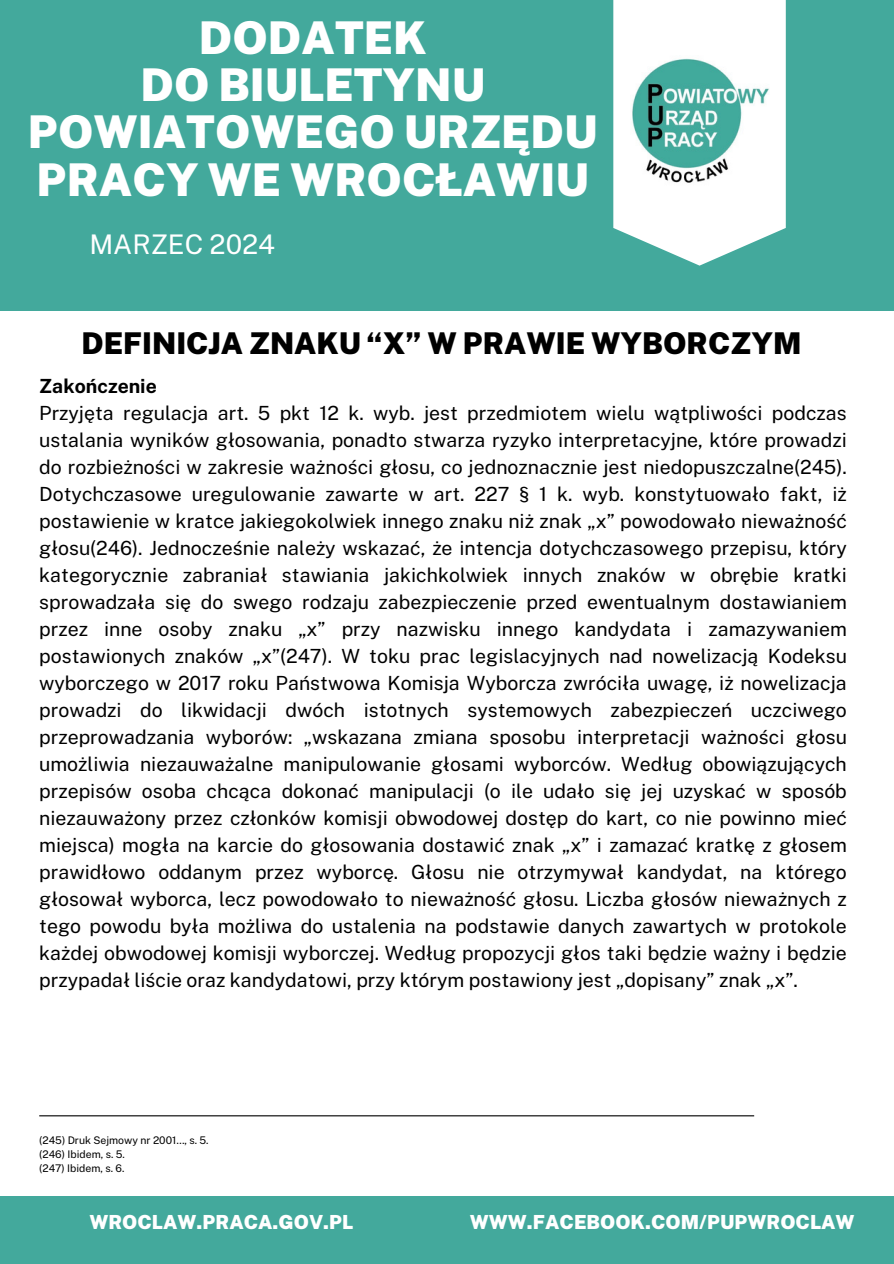
<style>
.page{position:relative;width:894px;height:1264px;background:#fff}
.page>*{position:absolute;margin:0;border:0;box-sizing:border-box;transform-origin:0 0}
.t1{font:900 45.15px/47.2px "Public Sans";color:#fff;text-align:center}
.t2{font:900 30px "Public Sans";color:#000}
.t3{font:27px "Public Sans";color:#fff}
.t4{font:19.5px/27px "Public Sans";color:#000}
.t5{font:900 19.35px "Public Sans";color:#fff}
.t6{font:10.5px "Public Sans";color:#000}
.s1{font-weight:700}
</style>
<div class="page">
<div style="left:0;top:0;width:893px;height:311px;background:#43a99c"></div>
<svg style="left:613px;top:0;width:172px;height:265px;background:#e8f4f3"></svg>
<div style="left:0;top:1195px;width:893px;height:68px;background:#43a99c"></div>
<img style="left:629px;top:55px;width:140px;height:132px">
<hr style="left:39px;top:1115px;width:715px;height:1px;background:#000">
<h3 class="t1" style="left:28px;top:14px;width:571px">DODATEK<br>DO BIULETYNU<br>POWIATOWEGO URZĘDU<br>PRACY WE WROCŁAWIU</h3>
<p class="t3" style="left:89px;top:228px;width:187px">MARZEC 2024</p>
<p class="t2" style="left:81px;top:325px;width:721px">DEFINICJA ZNAKU “X” W PRAWIE WYBORCZYM</p>
<p class="t4" style="left:39px;top:372px;width:808px"><span class="s1">Zakończenie<br></span>Przyjęta regulacja art. 5 pkt 12 k. wyb. jest przedmiotem wielu wątpliwości podczas ustalania wyników głosowania, ponadto stwarza ryzyko interpretacyjne, które prowadzi do rozbieżności w zakresie ważności głosu, co jednoznacznie jest niedopuszczalne(245).<br>Dotychczasowe uregulowanie zawarte w art. 227 § 1 k. wyb. konstytuowało fakt, iż postawienie w kratce jakiegokolwiek innego znaku niż znak „x” powodowało nieważność głosu(246). Jednocześnie należy wskazać, że intencja dotychczasowego przepisu, który kategorycznie zabraniał stawiania jakichkolwiek innych znaków w obrębie kratki sprowadzała się do swego rodzaju zabezpieczenie przed ewentualnym dostawianiem przez inne osoby znaku „x” przy nazwisku innego kandydata i zamazywaniem postawionych znaków „x”(247). W toku prac legislacyjnych nad nowelizacją Kodeksu wyborczego w 2017 roku Państwowa Komisja Wyborcza zwróciła uwagę, iż nowelizacja prowadzi do likwidacji dwóch istotnych systemowych zabezpieczeń uczciwego przeprowadzania wyborów: „wskazana zmiana sposobu interpretacji ważności głosu umożliwia niezauważalne manipulowanie głosami wyborców. Według obowiązujących przepisów osoba chcąca dokonać manipulacji (o ile udało się jej uzyskać w sposób niezauważony przez członków komisji obwodowej dostęp do kart, co nie powinno mieć miejsca) mogła na karcie do głosowania dostawić znak „x” i zamazać kratkę z głosem prawidłowo oddanym przez wyborcę. Głosu nie otrzymywał kandydat, na którego głosował wyborca, lecz powodowało to nieważność głosu. Liczba głosów nieważnych z tego powodu była możliwa do ustalenia na podstawie danych zawartych w protokole każdej obwodowej komisji wyborczej. Według propozycji głos taki będzie ważny i będzie przypadał liście oraz kandydatowi, przy którym postawiony jest „dopisany” znak „x”.</p>
<p class="t6" style="left:39px;top:1133px;width:171px">(245) Druk Sejmowy nr 2001…, s. 5.</p>
<p class="t6" style="left:39px;top:1147px;width:87px">(246) Ibidem, s. 5.</p>
<h4 class="t6" style="left:39px;top:1161px;width:87px">(247) Ibidem, s. 6.</h4>
<h5 class="t5" style="left:89px;top:1210px;width:265px">WROCLAW.PRACA.GOV.PL</h5>
<h2 class="t5" style="left:469px;top:1210px;width:386px">WWW.FACEBOOK.COM/PUPWROCLAW</h2>
</div>
